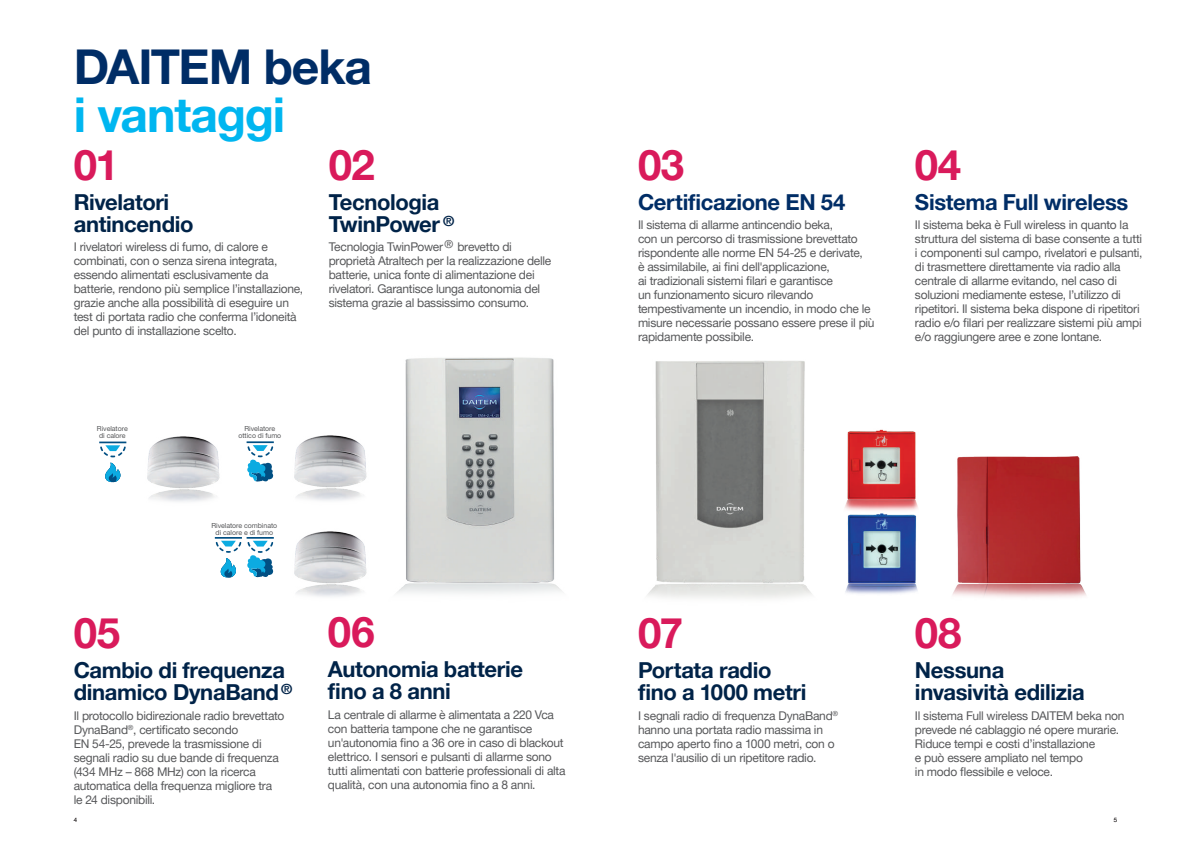
<style>
.page{position:relative;width:1191px;height:842px;background:#fff}
.page>*{position:absolute;margin:0;border:0;box-sizing:border-box;transform-origin:0 0}
.t1{font:700 48px "Helvetica Neue LTW1 G";letter-spacing:-.03em;color:#002d66}
.t2{font:700 48px "Helvetica Neue LTW1 G";letter-spacing:-.025em;color:#00b6f0}
.t3{font:700 42px "Helvetica Neue LTW1 G";letter-spacing:-.01em;color:#d91a5b}
.t4{font:700 22px/22px "Helvetica Neue LTW1 G";letter-spacing:-.015em;color:#002348}
.t5{font:700 22px "Helvetica Neue LTW1 G";letter-spacing:-.015em;color:#002d66}
.t6{font:12px/14px "Helvetica Neue LTW1 G";letter-spacing:-.02em;color:#57585a}
.t7{font:7px/7px "Helvetica Neue LT Std";letter-spacing:-.005em;color:#57585a;text-align:center}
.t8{font:300 6px "Helvetica Neue LTW1 G";color:#231f20}
</style>
<div class="page">
<img style="left:845px;top:429px;width:73px;height:165px">
<img style="left:952px;top:456px;width:134px;height:142px">
<img style="left:647px;top:361px;width:165px;height:238px">
<svg style="left:99px;top:441px;width:27px;height:16px"></svg>
<svg style="left:105px;top:463px;width:16px;height:19px"></svg>
<img style="left:147px;top:436px;width:73px;height:66px">
<svg style="left:246px;top:441px;width:28px;height:41px"></svg>
<img style="left:294px;top:435px;width:73px;height:66px">
<svg style="left:215px;top:537px;width:59px;height:41px"></svg>
<img style="left:294px;top:531px;width:73px;height:66px">
<img style="left:396px;top:357px;width:167px;height:237px">
<h1 class="t1" style="left:74px;top:37px;width:300px">DAITEM beka</h1>
<h1 class="t2" style="left:74px;top:85px;width:213px">i vantaggi</h1>
<h2 class="t3" style="left:74px;top:139px;width:46px">01</h2>
<h3 class="t4" style="left:74px;top:191px;width:121px">Rivelatori antincendio</h3>
<p class="t6" style="left:74px;top:240px;width:231px">I rivelatori wireless di fumo, di calore e combinati, con o senza sirena integrata, essendo alimentati esclusivamente da batterie, rendono più semplice l’installazione, grazie anche alla possibilità di eseguire un test di portata radio che conferma l’idoneità del punto di installazione scelto.</p>
<h2 class="t3" style="left:329px;top:139px;width:47px">02</h2>
<h3 class="t4" style="left:329px;top:191px;width:127px">Tecnologia<br>TwinPower <sup>®</sup></h3>
<p class="t6" style="left:329px;top:240px;width:224px">Tecnologia TwinPower<sup>®</sup> brevetto di proprietà Atraltech per la realizzazione delle batterie, unica fonte di alimentazione dei rivelatori. Garantisce lunga autonomia del sistema grazie al bassissimo consumo.</p>
<p class="t7" style="left:97px;top:425px;width:32px">Rivelatore di calore</p>
<p class="t7" style="left:238px;top:425px;width:44px">Rivelatore ottico di fumo</p>
<p class="t7" style="left:211px;top:521px;width:67px">Rivelatore combinato di calore e di fumo</p>
<h2 class="t3" style="left:74px;top:607px;width:48px">05</h2>
<h3 class="t4" style="left:74px;top:659px;width:220px">Cambio di frequenza dinamico DynaBand <sup>®</sup></h3>
<p class="t6" style="left:74px;top:708px;width:212px">Il protocollo bidirezionale radio brevettato DynaBand<sup>®</sup>, certificato secondo<br>EN 54-25, prevede la trasmissione di segnali radio su due bande di frequenza (434 MHz – 868 MHz) con la ricerca automatica della frequenza migliore tra<br>le 24 disponibili.</p>
<h2 class="t3" style="left:328px;top:607px;width:48px">06</h2>
<h3 class="t4" style="left:328px;top:658px;width:196px">Autonomia batterie fino a 8 anni</h3>
<p class="t6" style="left:328px;top:708px;width:239px">La centrale di allarme è alimentata a 220 Vca con batteria tampone che ne garantisce un'autonomia fino a 36 ore in caso di blackout elettrico. I sensori e pulsanti di allarme sono tutti alimentati con batterie professionali di alta qualità, con una autonomia fino a 8 anni.</p>
<h2 class="t3" style="left:638px;top:139px;width:48px">03</h2>
<h3 class="t5" style="left:638px;top:188px;width:209px">Certificazione EN 54</h3>
<p class="t6" style="left:638px;top:218px;width:238px">Il sistema di allarme antincendio beka,<br>con un percorso di trasmissione brevettato rispondente alle norme EN 54-25 e derivate,<br>è assimilabile, ai fini dell'applicazione,<br>ai tradizionali sistemi filari e garantisce<br>un funzionamento sicuro rilevando tempestivamente un incendio, in modo che le misure necessarie possano essere prese il più rapidamente possibile.</p>
<h2 class="t3" style="left:915px;top:139px;width:48px">04</h2>
<h3 class="t5" style="left:915px;top:188px;width:215px">Sistema Full wireless</h3>
<p class="t6" style="left:915px;top:218px;width:229px">Il sistema beka è Full wireless in quanto la struttura del sistema di base consente a tutti i componenti sul campo, rivelatori e pulsanti, di trasmettere direttamente via radio alla centrale di allarme evitando, nel caso di soluzioni mediamente estese, l’utilizzo di ripetitori. Il sistema beka dispone di ripetitori radio e/o filari per realizzare sistemi più ampi e/o raggiungere aree e zone lontane.</p>
<h2 class="t3" style="left:638px;top:607px;width:47px">07</h2>
<h3 class="t4" style="left:638px;top:659px;width:170px">Portata radio fino a 1000 metri</h3>
<p class="t6" style="left:638px;top:708px;width:202px">I segnali radio di frequenza DynaBand<sup>® </sup>hanno una portata radio massima in campo aperto fino a 1000 metri, con o senza l'ausilio di un ripetitore radio.</p>
<h2 class="t3" style="left:915px;top:607px;width:48px">08</h2>
<h3 class="t4" style="left:915px;top:659px;width:171px">Nessuna invasività edilizia</h3>
<p class="t6" style="left:915px;top:708px;width:211px">Il sistema Full wireless DAITEM beka non prevede né cablaggio né opere murarie.<br>Riduce tempi e costi d’installazione<br>e può essere ampliato nel tempo<br>in modo flessibile e veloce.</p>
<p class="t8" style="left:74px;top:816px;width:5px">4</p>
<p class="t8" style="left:1114px;top:816px;width:5px">5</p>
</div>
